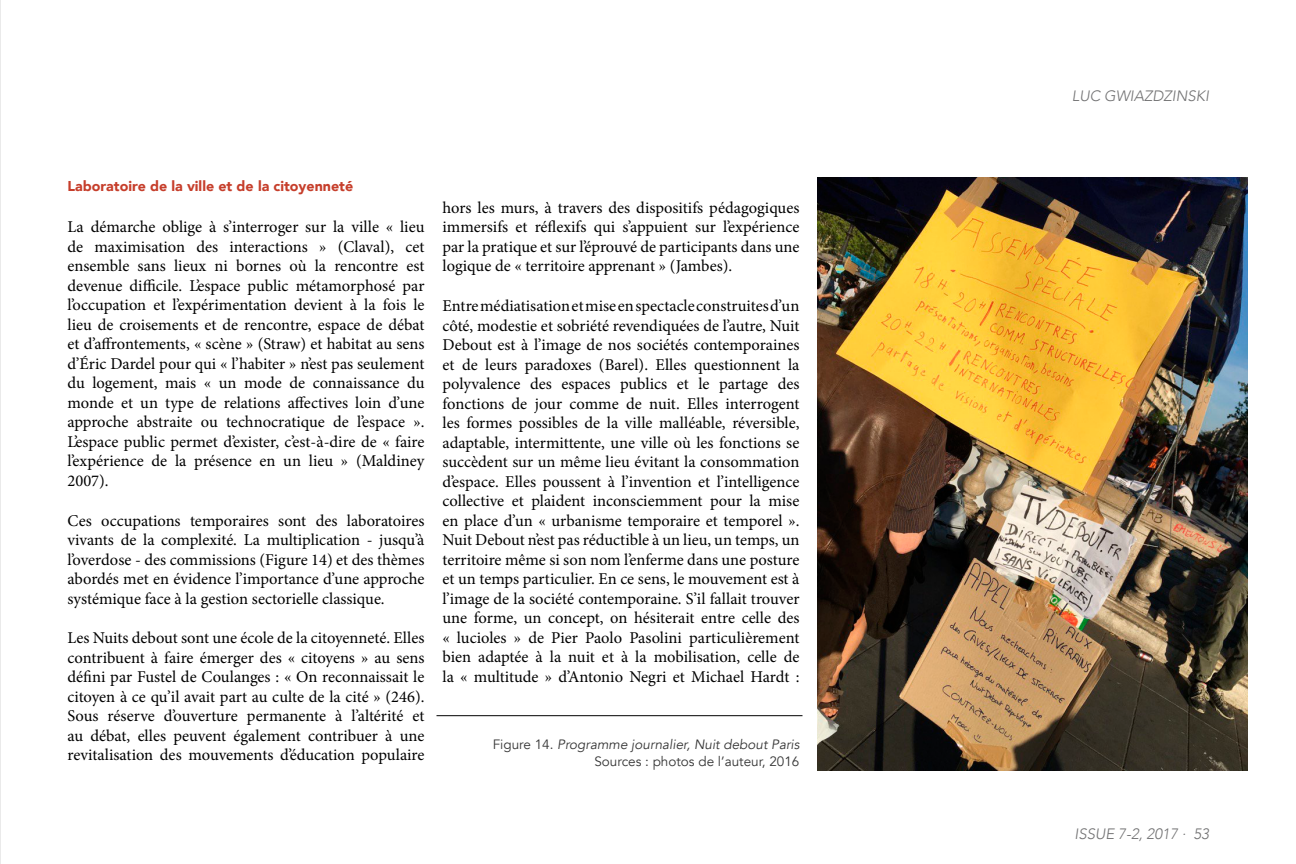
<style>
.page{position:relative;width:1296px;height:864px;background:#fff}
.page>*{position:absolute;margin:0;border:0;box-sizing:border-box;transform-origin:0 0}
.t1{font:16.5px/19.5px "Minion Pro";color:#000;text-align:justify}
.t2{font:italic 300 15px "Avenir";color:#727273}
.t3{font:900 14.25px "Avenir";color:#c63e2b}
.t4{font:13.5px/17.2px "Avenir";color:#363636;text-align:right}
.s1{font-style:italic}
</style>
<div class="page">
<img style="left:818px;top:178px;width:429px;height:593px">
<hr style="left:436px;top:715px;width:366px;height:1px;background:#000">
<hr style="left:0;top:0;width:1px;height:864px;background:#e4e4e4">
<p class="t3" style="left:68px;top:174px;width:287px">Laboratoire de la ville et de la citoyenneté</p>
<p class="t1" style="left:68px;top:217px;width:359px">La démarche oblige à s’interroger sur la ville « lieu de maximisation des interactions » (Claval), cet ensemble sans lieux ni bornes où la rencontre est devenue difficile. L’espace public métamorphosé par l’occupation et l’expérimentation devient à la fois le lieu de croisements et de rencontre, espace de débat et d’affrontements, « scène » (Straw) et habitat au sens d’Éric Dardel pour qui « l’habiter » n’est pas seulement du logement, mais « un mode de connaissance du monde et un type de relations affectives loin d’une approche abstraite ou technocratique de l’espace ».<br>L’espace public permet d’exister, c’est-à-dire de « faire l’expérience de la présence en un lieu » (Maldiney 2007).</p>
<p class="t1" style="left:68px;top:511px;width:359px">Ces occupations temporaires sont des laboratoires vivants de la complexité. La multiplication - jusqu’à l’overdose - des commissions (Figure 14) et des thèmes abordés met en évidence l’importance d’une approche systémique face à la gestion sectorielle classique.</p>
<p class="t1" style="left:68px;top:628px;width:359px">Les Nuits debout sont une école de la citoyenneté. Elles contribuent à faire émerger des « citoyens » au sens défini par Fustel de Coulanges : « On reconnaissait le citoyen à ce qu’il avait part au culte de la cité » (246).<br>Sous réserve d’ouverture permanente à l’altérité et au débat, elles peuvent également contribuer à une revitalisation des mouvements d’éducation populaire</p>
<p class="t1" style="left:442px;top:198px;width:359px">hors les murs, à travers des dispositifs pédagogiques immersifs et réflexifs qui s’appuient sur l’expérience par la pratique et sur l’éprouvé de participants dans une logique de « territoire apprenant » (Jambes).</p>
<p class="t1" style="left:442px;top:296px;width:359px">Entre médiatisation et mise en spectacle construites d’un côté, modestie et sobriété revendiquées de l’autre, Nuit Debout est à l’image de nos sociétés contemporaines et de leurs paradoxes (Barel). Elles questionnent la polyvalence des espaces publics et le partage des fonctions de jour comme de nuit. Elles interrogent les formes possibles de la ville malléable, réversible, adaptable, intermittente, une ville où les fonctions se succèdent sur un même lieu évitant la consommation d’espace. Elles poussent à l’invention et l’intelligence collective et plaident inconsciemment pour la mise en place d’un « urbanisme temporaire et temporel ».<br>Nuit Debout n’est pas réductible à un lieu, un temps, un territoire même si son nom l’enferme dans une posture et un temps particulier. En ce sens, le mouvement est à l’image de la société contemporaine. S’il fallait trouver une forme, un concept, on hésiterait entre celle des « lucioles » de Pier Paolo Pasolini particulièrement bien adaptée à la nuit et à la mobilisation, celle de la « multitude » d’Antonio Negri et Michael Hardt :</p>
<p class="t4" style="left:493px;top:735px;width:308px">Figure 14. <span class="s1">Programme journalier, Nuit debout Paris<br></span>Sources : photos de l’auteur, 2016</p>
<p class="t2" style="left:1072px;top:86px;width:138px">LUC GWIAZDZINSKI</p>
<p class="t2" style="left:1075px;top:824px;width:136px">ISSUE 7-2, 2017 · 53</p>
</div>
